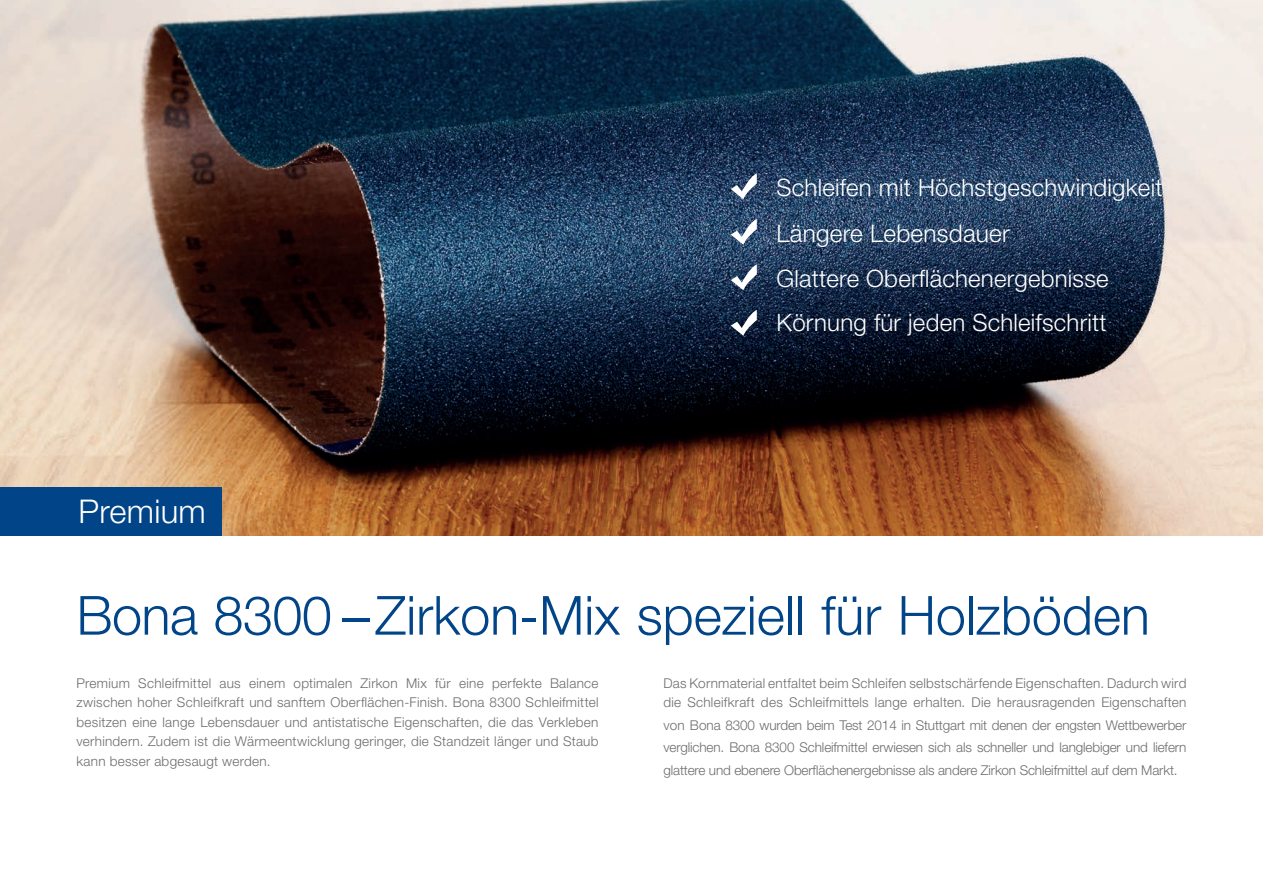
<style>
.page{position:relative;width:1263px;height:893px;background:#fff}
.page>*{position:absolute;margin:0;border:0;box-sizing:border-box;transform-origin:0 0}
.t1{font:300 54px "Helvetica Neue LT Std";color:#014588}
.t2{font:300 32.7px "Helvetica Neue LT Std";letter-spacing:.01em;color:#fff}
.t3{font:300 24.3px "Helvetica Neue LT Std";letter-spacing:.01em;color:#fff}
.t4{font:300 24px/44px "Helvetica Neue LT Std";letter-spacing:.01em;color:#fff}
.t5{font:300 13.5px/19.5px "Helvetica Neue LT Std";letter-spacing:.02em;color:#6c6d70;text-align:justify}
</style>
<div class="page">
<img style="left:0;top:0;width:1263px;height:535px">
<div style="left:0;top:487px;width:221px;height:48px;background:#014588"></div>
<svg style="left:731px;top:173px;width:26px;height:26px"></svg>
<svg style="left:731px;top:219px;width:26px;height:26px"></svg>
<svg style="left:731px;top:264px;width:26px;height:26px"></svg>
<svg style="left:731px;top:310px;width:26px;height:26px"></svg>
<h3 class="t4" style="left:776px;top:165px;width:387px">Schleifen mit Höchstgeschwindigkeit</h3>
<h3 class="t3" style="left:776px;top:218px;width:235px">Längere Lebensdauer</h3>
<h2 class="t2" style="left:78px;top:491px;width:129px">Premium</h2>
<h3 class="t4" style="left:776px;top:256px;width:334px">Glattere Oberflächenergebnisse<br>Körnung für jeden Schleifschritt</h3>
<h1 class="t1" style="left:77px;top:582px;width:1075px">Bona 8300 – Zirkon-Mix speziell für Holzböden</h1>
<p class="t5" style="left:77px;top:673px;width:523px">Premium Schleifmittel aus einem optimalen Zirkon Mix für eine perfekte Balance zwischen hoher Schleifkraft und sanftem Oberflächen-Finish. Bona 8300 Schleifmittel besitzen eine lange Lebensdauer und antistatische Eigenschaften, die das Verkleben verhindern. Zudem ist die Wärmeentwicklung geringer, die Standzeit länger und Staub kann besser abgesaugt werden.</p>
<p class="t5" style="left:663px;top:673px;width:524px">Das Kornmaterial entfaltet beim Schleifen selbstschärfende Eigenschaften. Dadurch wird die Schleifkraft des Schleifmittels lange erhalten. Die herausragenden Eigenschaften</p>
<p class="t5" style="left:663px;top:713px;width:525px;line-height:22.5px">von Bona 8300 wurden beim Test 2014 in Stuttgart mit denen der engsten Wettbewerber verglichen. Bona 8300 Schleifmittel erwiesen sich als schneller und langlebiger und liefern glattere und ebenere Oberflächenergebnisse als andere Zirkon Schleifmittel auf dem Markt.</p>
</div>
